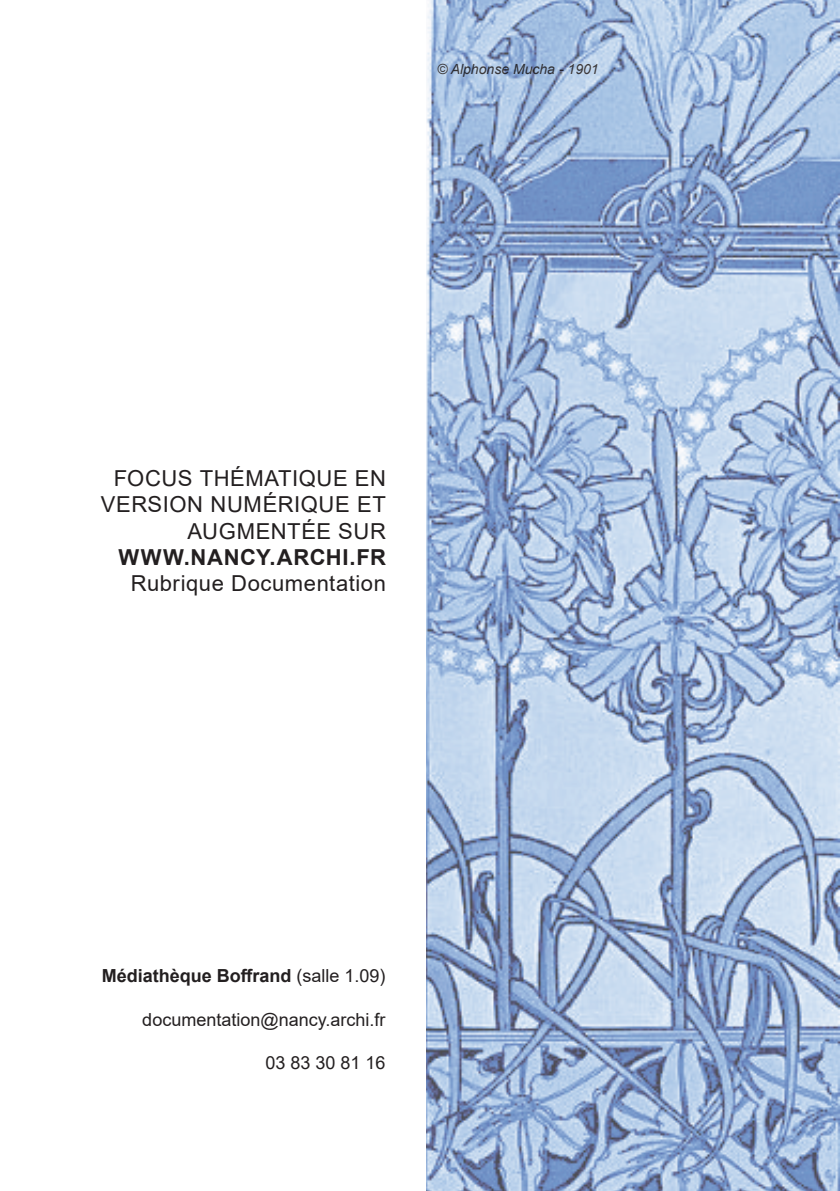
<style>
.page{position:relative;width:840px;height:1191px;background:#fff}
.page>*{position:absolute;margin:0;border:0;box-sizing:border-box;transform-origin:0 0}
.t1{font:22px/26.4px "Arial";letter-spacing:.025em;color:#231f20;text-align:right}
.t2{font:700 22px "Arial";color:#231f20}
.t3{font:18px "Arial";color:#231f20}
.t4{font:700 18px "Arial";color:#231f20}
.t5{font:italic 14px "Arial";color:#50433d}
.s1{font-weight:400}
</style>
<div class="page">
<img style="left:426px;top:0;width:413px;height:1191px">
<p class="t5" style="left:437px;top:60px;width:163px">© Alphonse Mucha - 1901</p>
<p class="t1" style="left:101px;top:465px;width:286px">FOCUS THÉMATIQUE EN<br>VERSION NUMÉRIQUE ET<br>AUGMENTÉE SUR</p>
<p class="t2" style="left:118px;top:542px;width:23px">WWW</p>
<p class="t2" style="left:184px;top:542px;width:24px">.NANC</p>
<p class="t2" style="left:256px;top:542px;width:36px">Y.ARCHI</p>
<p class="t2" style="left:349px;top:542px;width:31px">.FR</p>
<p class="t1" style="left:131px;top:570px;width:256px">Rubrique Documentation</p>
<p class="t4" style="left:102px;top:963px;width:285px">MÉDIATHÈQUE BOFFRAND <span class="s1">(salle 1.09)</span></p>
<p class="t3" style="left:142px;top:1006px;width:245px">documentation@nancy.archi.fr</p>
<p class="t3" style="left:265px;top:1050px;width:122px">03 83 30 81 16</p>
</div>
